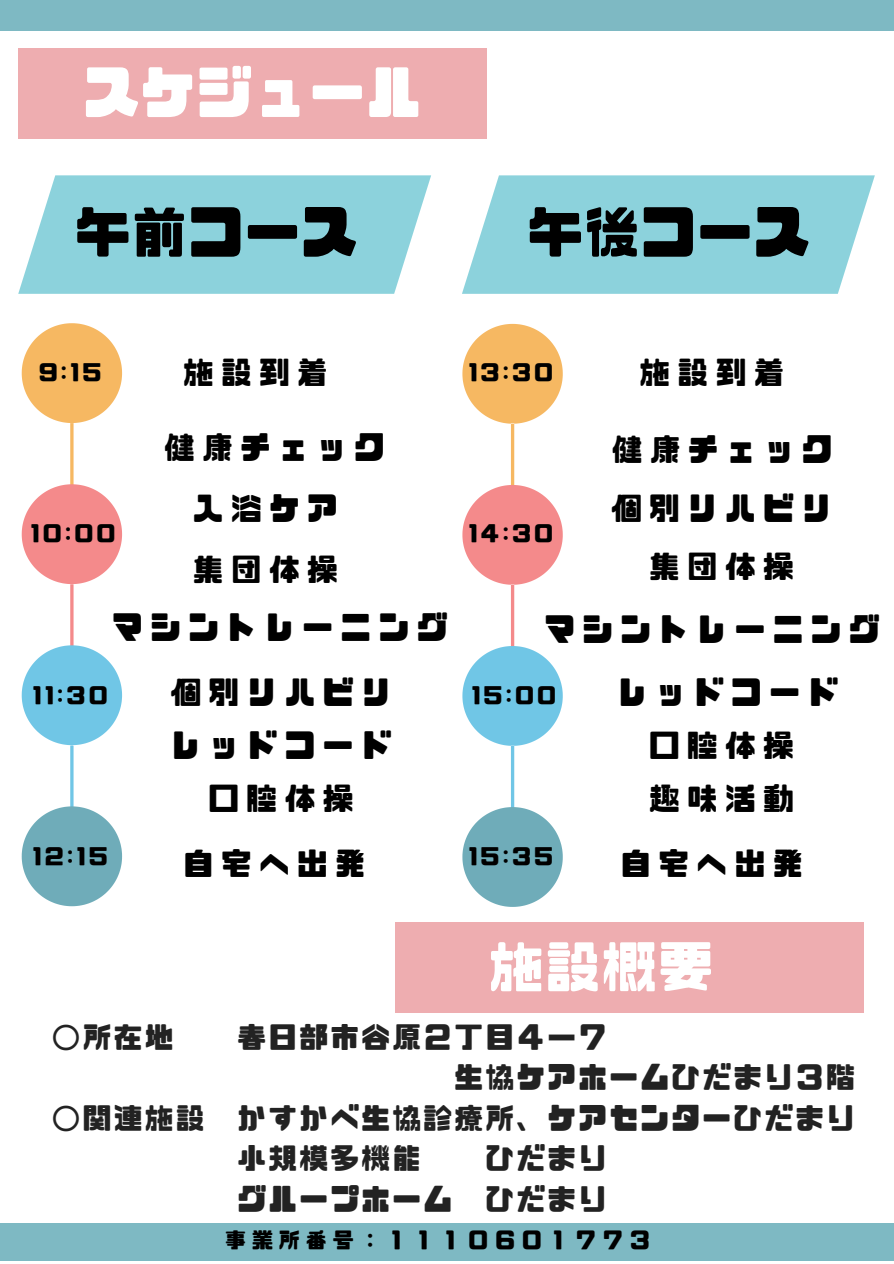
<style>
.page{position:relative;width:894px;height:1264px;background:#fff}
.page>*{position:absolute;margin:0;border:0;box-sizing:border-box;transform-origin:0 0}
.t1{font:55.95px "CP Font";letter-spacing:.01em;color:#fff}
.t2{font:55.95px "CP Font";letter-spacing:.01em;color:#000}
.t3{font:31.2px "CP Font";letter-spacing:.22em;color:#000}
.t4{font:29.25px/40.5px "CP Font";letter-spacing:.06em;color:#222;text-align:right}
.t5{font:21.6px "CP Font";letter-spacing:.25em;color:#000}
.t6{font:20.7px "CP Font";letter-spacing:.22em;color:#000}
</style>
<div class="page">
<div style="left:0;top:1222px;width:893px;height:38px;background:#7eb9c3"></div>
<div style="left:0;top:0;width:893px;height:30px;background:#7eb9c3"></div>
<div style="left:18px;top:48px;width:468px;height:90px;background:#eeadb0"></div>
<div style="left:395px;top:922px;width:468px;height:90px;background:#eeadb0"></div>
<svg style="left:22px;top:323px;width:100px;height:583px"></svg>
<svg style="left:18px;top:175px;width:413px;height:118px;background:#96d6df"></svg>
<svg style="left:462px;top:175px;width:412px;height:118px;background:#96d6df"></svg>
<svg style="left:462px;top:324px;width:100px;height:582px"></svg>
<p class="t1" style="left:83px;top:65px;width:340px">スケジュール</p>
<p class="t2" style="left:75px;top:205px;width:283px">午前コース</p>
<h1 class="t2" style="left:527px;top:205px;width:283px">午後コース</h1>
<p class="t6" style="left:39px;top:362px;width:63px">9:15</p>
<h2 class="t3" style="left:183px;top:357px;width:147px">施設到着</h2>
<h2 class="t3" style="left:639px;top:357px;width:147px">施設到着</h2>
<p class="t6" style="left:469px;top:362px;width:85px">13:30</p>
<h2 class="t3" style="left:164px;top:432px;width:223px">健康チェック</h2>
<h2 class="t3" style="left:611px;top:434px;width:223px">健康チェック</h2>
<h2 class="t3" style="left:192px;top:493px;width:147px">入浴ケア</h2>
<h2 class="t3" style="left:610px;top:493px;width:223px">個別リハビリ</h2>
<h2 class="t3" style="left:648px;top:551px;width:147px">集団体操</h2>
<h2 class="t6" style="left:31px;top:523px;width:85px">10:00</h2>
<p class="t6" style="left:469px;top:523px;width:85px">14:30</p>
<h2 class="t3" style="left:192px;top:553px;width:147px">集団体操</h2>
<p class="t3" style="left:112px;top:611px;width:337px">マシントレーニング</p>
<p class="t3" style="left:544px;top:614px;width:337px">マシントレーニング</p>
<p class="t6" style="left:33px;top:685px;width:75px">11:30</p>
<h1 class="t6" style="left:33px;top:846px;width:75px">12:15</h1>
<h2 class="t3" style="left:170px;top:677px;width:223px">個別リハビリ</h2>
<h2 class="t3" style="left:170px;top:730px;width:223px">レッドコード</h2>
<p class="t3" style="left:208px;top:783px;width:147px">口腔体操</p>
<h2 class="t6" style="left:472px;top:685px;width:85px">15:00</h2>
<h2 class="t3" style="left:616px;top:677px;width:223px">レッドコード</h2>
<h2 class="t3" style="left:648px;top:730px;width:147px">口腔体操</h2>
<h2 class="t3" style="left:648px;top:783px;width:147px">趣味活動</h2>
<p class="t6" style="left:469px;top:846px;width:85px">15:35</p>
<p class="t3" style="left:183px;top:848px;width:185px">自宅へ出発</p>
<p class="t3" style="left:620px;top:848px;width:185px">自宅へ出発</p>
<p class="t1" style="left:488px;top:939px;width:227px">施設概要</p>
<h1 class="t4" style="left:51px;top:1016px;width:124px">◯所在地</h1>
<h1 class="t4" style="left:237px;top:1016px;width:371px">春日部市谷原２丁目４−７</h1>
<h1 class="t4" style="left:454px;top:1057px;width:402px">生協ケアホームひだまり３階</h1>
<h1 class="t4" style="left:51px;top:1097px;width:805px">◯関連施設 かすかべ生協診療所、ケアセンターひだまり</h1>
<h1 class="t4" style="left:237px;top:1138px;width:186px">小規模多機能</h1>
<h1 class="t4" style="left:237px;top:1138px;width:371px">ひだまり<br>グループホーム ひだまり</h1>
<h2 class="t5" style="left:225px;top:1229px;width:427px">事業所番号：１１１０６０１７７３</h2>
</div>
